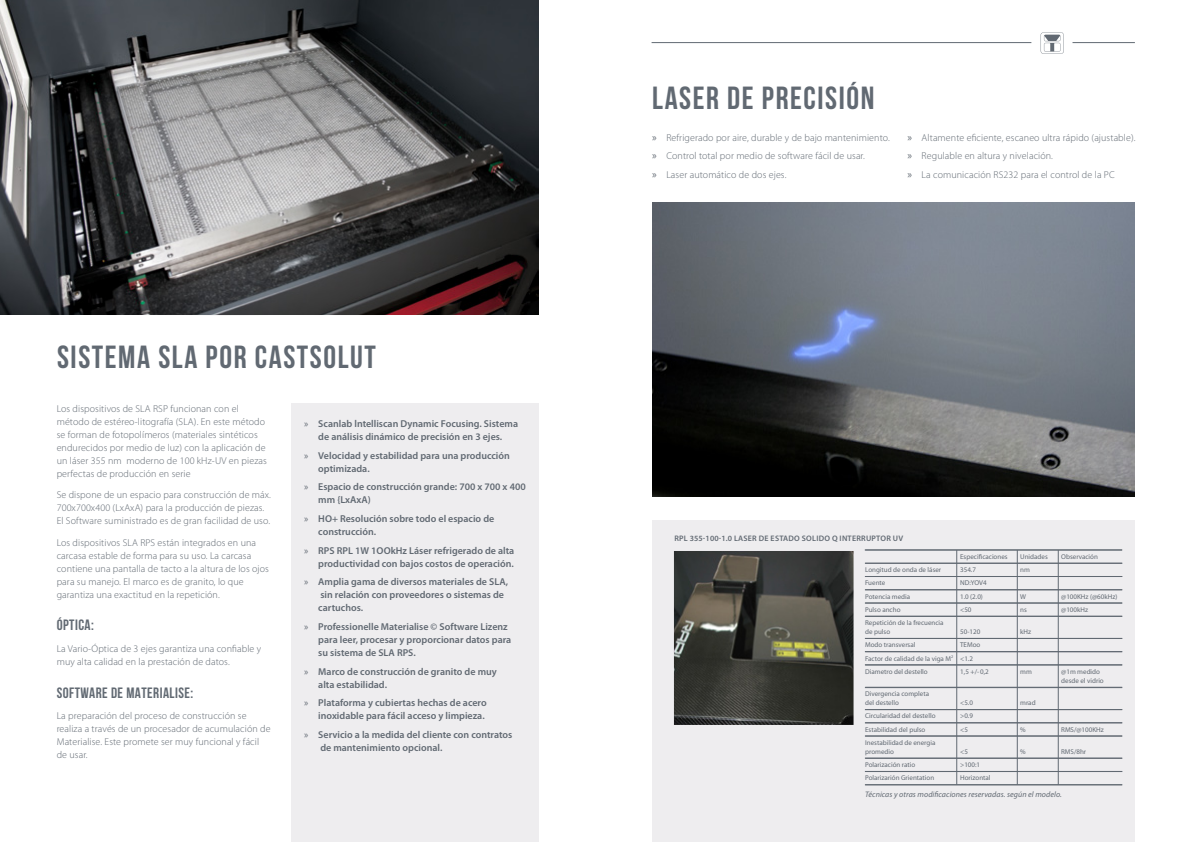
<style>
.page{position:relative;width:1191px;height:842px;background:#fff}
.page>*{position:absolute;margin:0;border:0;box-sizing:border-box;transform-origin:0 0}
.t1{font:700 32px "Bebas Neue";letter-spacing:.05em;color:#616972}
.t2{font:700 15px "Bebas Neue";letter-spacing:.03em;color:#616972}
.t3{font:300 10px/13px "Myriad Pro";letter-spacing:.01em;color:#616972}
.t4{font:600 10px/13px "Myriad Pro";color:#616972}
.t5{font:italic 8px "Myriad Pro";letter-spacing:.01em;color:#616972}
.t6{font:600 8px "Myriad Pro";letter-spacing:.03em;color:#616972}
.t7{font:7px/9px "Myriad Pro";color:#616972}
.s1{font-weight:400}
.s2{font-weight:400;font-size:11px}
</style>
<div class="page">
<div style="left:652px;top:520px;width:482px;height:322px;background:#eeedef"></div>
<div style="left:292px;top:404px;width:247px;height:438px;background:#eeedef"></div>
<hr style="left:865px;top:589px;width:257px;height:1px;background:#616972">
<hr style="left:865px;top:652px;width:257px;height:1px;background:#616972">
<svg style="left:1040px;top:32px;width:23px;height:22px"></svg>
<hr style="left:651px;top:42px;width:380px;height:1px;background:#616972">
<hr style="left:1072px;top:42px;width:62px;height:1px;background:#616972">
<img style="left:652px;top:203px;width:482px;height:293px">
<img style="left:0;top:0;width:539px;height:315px">
<img style="left:674px;top:551px;width:179px;height:174px">
<hr style="left:865px;top:687px;width:257px;height:1px;background:#616972">
<hr style="left:865px;top:758px;width:257px;height:1px;background:#616972">
<hr style="left:865px;top:771px;width:257px;height:1px;background:#616972">
<hr style="left:865px;top:785px;width:257px;height:1px;background:#616972">
<hr style="left:865px;top:736px;width:257px;height:1px;background:#616972">
<hr style="left:865px;top:723px;width:257px;height:1px;background:#616972">
<hr style="left:865px;top:709px;width:257px;height:1px;background:#616972">
<hr style="left:865px;top:603px;width:257px;height:1px;background:#616972">
<hr style="left:865px;top:590px;width:257px;height:1px;background:#616972">
<hr style="left:865px;top:576px;width:257px;height:1px;background:#616972">
<hr style="left:865px;top:665px;width:257px;height:1px;background:#616972">
<hr style="left:865px;top:563px;width:257px;height:1px;background:#616972">
<hr style="left:865px;top:651px;width:257px;height:1px;background:#616972">
<hr style="left:864px;top:550px;width:258px;height:1px;background:#616972">
<hr style="left:865px;top:638px;width:257px;height:1px;background:#616972">
<hr style="left:865px;top:616px;width:257px;height:1px;background:#616972">
<hr style="left:956px;top:550px;width:1px;height:235px;background:#616972">
<hr style="left:1017px;top:550px;width:1px;height:235px;background:#616972">
<hr style="left:1058px;top:550px;width:1px;height:235px;background:#616972">
<h1 class="t1" style="left:57px;top:339px;width:320px">SISTEMA SLA POR CASTSOLUT</h1>
<p class="t3" style="left:57px;top:402px;width:212px">Los dispositivos de SLA RSP funcionan con el método de estéreo-litografía (SLA). En este método se forman de fotopolímeros (materiales sintéticos endurecidos por medio de luz) con la aplicación de un láser 355 nm moderno de 100 kHz-UV en piezas perfectas de producción en serie</p>
<p class="t3" style="left:57px;top:488px;width:216px">Se dispone de un espacio para construcción de máx.<br>700x700x400 (LxAxA) para la producción de piezas.<br>El Software suministrado es de gran facilidad de uso.</p>
<p class="t3" style="left:57px;top:536px;width:214px">Los dispositivos SLA RPS están integrados en una carcasa estable de forma para su uso. La carcasa contiene una pantalla de tacto a la altura de los ojos para su manejo. El marco es de granito, lo que garantiza una exactitud en la repetición.</p>
<h2 class="t2" style="left:57px;top:617px;width:39px">ÓPTICA:</h2>
<p class="t3" style="left:57px;top:642px;width:206px">La Vario-Óptica de 3 ejes garantiza una confiable y muy alta calidad en la prestación de datos.</p>
<h2 class="t2" style="left:57px;top:684px;width:138px">SOFTWARE DE MATERIALISE:</h2>
<p class="t3" style="left:57px;top:709px;width:215px">La preparación del proceso de construcción se realiza a través de un procesador de acumulación de Materialise. Este promete ser muy funcional y fácil de usar.</p>
<p class="t4" style="left:304px;top:417px;width:215px;text-align:center"><span class="s1">»</span> Scanlab lntelliscan Dynamic Focusing. Sistema de análisis dinámico de precisión en 3 ejes.</p>
<p class="t4" style="left:318px;top:449px;width:193px;text-indent:-14px"><span class="s1">»</span> Velocidad y estabilidad para una producción optimizada.</p>
<p class="t4" style="left:318px;top:481px;width:209px;text-indent:-14px"><span class="s1">»</span> Espacio de construcción grande: 700 x 700 x 400 mm {LxAxA)</p>
<p class="t4" style="left:318px;top:512px;width:177px;text-indent:-14px"><span class="s1">»</span> HO+ Resolución sobre todo el espacio de construcción.</p>
<p class="t4" style="left:304px;top:544px;width:212px;text-align:right"><span class="s1">»</span> RPS RPL 1W 1OOkHz Láser refrigerado de alta productividad con bajos costos de operación.</p>
<p class="t4" style="left:318px;top:576px;width:191px;text-indent:-14px"><span class="s1">»</span> Amplia gama de diversos materiales de SLA, sin relación con proveedores o sistemas de cartuchos.</p>
<p class="t4" style="left:318px;top:620px;width:194px;text-indent:-14px"><span class="s1">»</span> Professionelle Materialise © Software Lizenz para leer, procesar y proporcionar datos para su sistema de SLA RPS.</p>
<p class="t4" style="left:318px;top:665px;width:180px;text-indent:-14px"><span class="s1">»</span> Marco de construcción de granito de muy alta estabilidad.</p>
<p class="t4" style="left:304px;top:697px;width:184px;text-align:right"><span class="s1">»</span> Plataforma y cubiertas hechas de acero inoxidable para fácil acceso y limpieza.</p>
<p class="t4" style="left:320px;top:728px;width:193px;text-indent:-16px"><span class="s1">»</span> Servicio a la medida del cliente con contratos de mantenimiento opcional.</p>
<h1 class="t1" style="left:652px;top:80px;width:224px">LASER DE PRECISIÓN</h1>
<p class="t3" style="left:652px;top:128px;width:239px;line-height:18.7px"><span class="s2">»</span> Refrigerado por aire, durable y de bajo mantenimiento. <span class="s2">»</span> Control total por medio de software fácil de usar.<br><span class="s2">»</span> Laser automático de dos ejes.</p>
<p class="t3" style="left:907px;top:128px;width:230px;line-height:18.7px"><span class="s2">»</span> Altamente eficiente, escaneo ultra rápido (ajustable). <span class="s2">»</span> Regulable en altura y nivelación.<br><span class="s2">»</span> La comunicación RS232 para el control de la PC</p>
<p class="t6" style="left:674px;top:534px;width:230px">RPL 355-100-1.0 LASER DE ESTADO SOLIDO Q INTERRUPTOR UV</p>
<p class="t7" style="left:960px;top:552px;width:49px">Especificaciones</p>
<p class="t7" style="left:1020px;top:552px;width:29px">Unidades</p>
<p class="t7" style="left:1061px;top:552px;width:38px">Observación</p>
<p class="t7" style="left:865px;top:565px;width:78px">Longitud de onda de láser</p>
<p class="t7" style="left:960px;top:565px;width:17px">354.7</p>
<p class="t7" style="left:1020px;top:565px;width:11px">nm</p>
<p class="t7" style="left:865px;top:579px;width:22px">Fuente</p>
<p class="t7" style="left:960px;top:579px;width:28px">ND:YOV4</p>
<p class="t7" style="left:865px;top:592px;width:46px">Potencia media</p>
<p class="t7" style="left:960px;top:592px;width:24px">1.0 (2.0)</p>
<p class="t7" style="left:1020px;top:592px;width:7px">W</p>
<p class="t7" style="left:1061px;top:592px;width:58px">@100KHz (@60kHz)</p>
<p class="t7" style="left:865px;top:605px;width:37px">Pulso ancho</p>
<p class="t7" style="left:960px;top:605px;width:13px">&lt;50</p>
<p class="t7" style="left:1020px;top:605px;width:8px">ns</p>
<p class="t7" style="left:1061px;top:605px;width:28px">@100kHz</p>
<p class="t7" style="left:865px;top:618px;width:80px">Repetición de la frecuencia de pulso</p>
<p class="t7" style="left:960px;top:627px;width:22px">50-120</p>
<p class="t7" style="left:1020px;top:627px;width:12px">kHz</p>
<p class="t7" style="left:865px;top:641px;width:52px">Modo transversal</p>
<p class="t7" style="left:865px;top:638px;width:117px;line-height:13.3px;text-indent:95px">TEMoo<br>Factor de calidad de la viga M<sup>2</sup> &lt;1.2<br>Diametro del destello</p>
<p class="t7" style="left:960px;top:667px;width:30px">1,5 +/-0,2</p>
<p class="t7" style="left:1020px;top:667px;width:13px">mm</p>
<p class="t7" style="left:1061px;top:667px;width:44px">@1m medido desde el vidrio</p>
<p class="t7" style="left:865px;top:689px;width:65px">Divergencia completa del destello</p>
<p class="t7" style="left:960px;top:698px;width:14px">&lt;5.0</p>
<p class="t7" style="left:1020px;top:698px;width:17px">mrad</p>
<p class="t7" style="left:865px;top:712px;width:72px">Circularidad del destello</p>
<p class="t7" style="left:960px;top:712px;width:14px">&gt;0.9</p>
<p class="t7" style="left:865px;top:725px;width:62px">Estabilidad del pulso</p>
<p class="t7" style="left:960px;top:725px;width:9px">&lt;5</p>
<p class="t7" style="left:1020px;top:725px;width:7px">%</p>
<p class="t7" style="left:1061px;top:725px;width:44px">RMS/@100KHz</p>
<p class="t7" style="left:865px;top:738px;width:72px">Inestabilidad de energia promedio</p>
<p class="t7" style="left:960px;top:747px;width:9px">&lt;5</p>
<p class="t7" style="left:1020px;top:747px;width:7px">%</p>
<p class="t7" style="left:1061px;top:747px;width:27px">RMS/8hr</p>
<p class="t7" style="left:865px;top:760px;width:52px">Polarización ratio</p>
<p class="t7" style="left:960px;top:760px;width:21px">&gt;100:1</p>
<p class="t7" style="left:865px;top:774px;width:71px">Polarizarión Grientation</p>
<p class="t7" style="left:960px;top:774px;width:32px">Horizontal</p>
<p class="t5" style="left:865px;top:790px;width:198px">Técnicas y otras modificaciones reservadas. según el modelo.</p>
</div>
